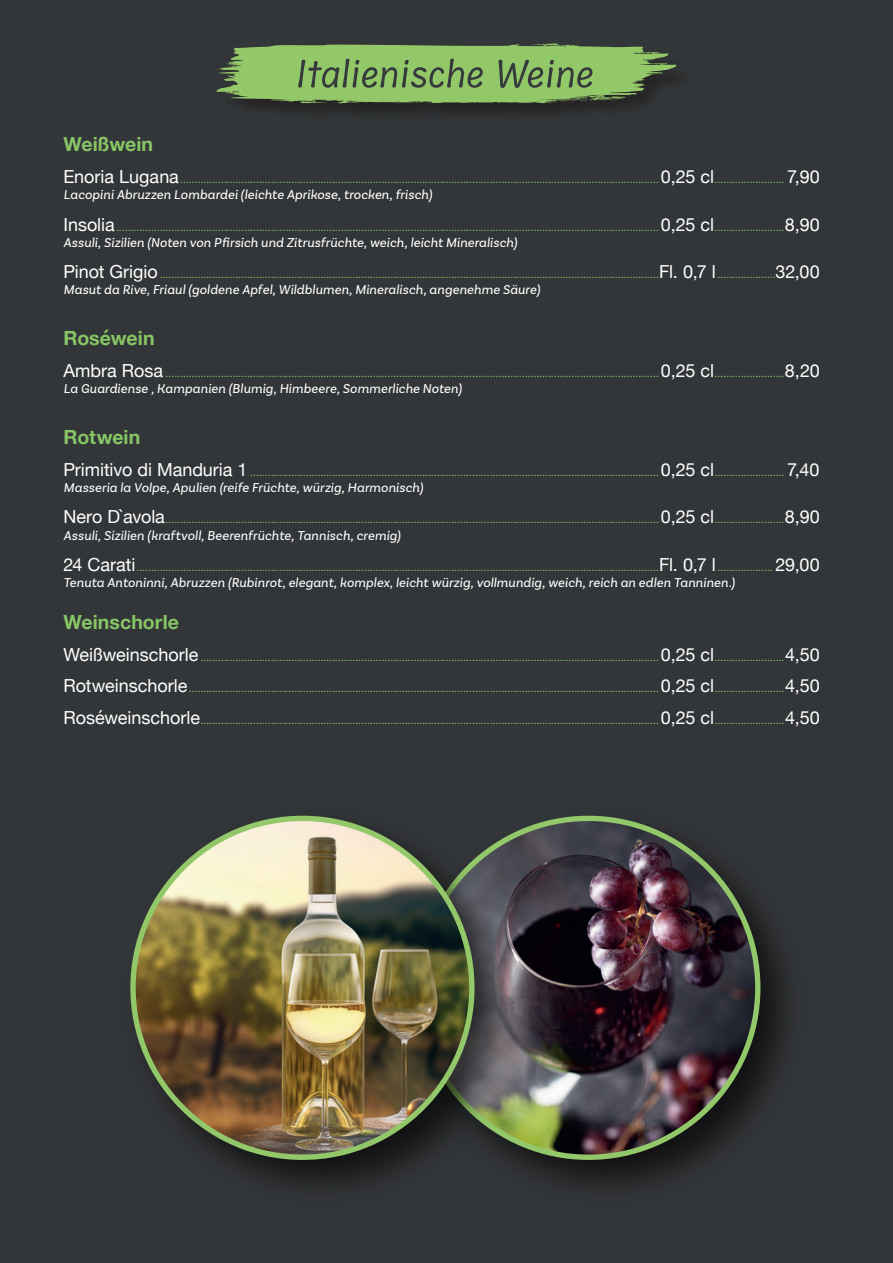
<style>
.page{position:relative;width:893px;height:1263px;background:#333638}
.page>*{position:absolute;margin:0;border:0;box-sizing:border-box;transform-origin:0 0}
.t1{font:700 19.5px "Helvetica Neue";letter-spacing:.005em;color:#87c565}
.t2{font:italic 13.5px "Basic Sans";letter-spacing:.01em;color:#fff}
.t3{font:10.5px "Helvetica Neue";color:#87c565}
.s1{font-size:18px;color:#fff}
</style>
<div class="page">
<img style="left:534px;top:815px;width:253px;height:372px">
<img style="left:419px;top:818px;width:339px;height:339px;border-radius:169px">
<img style="left:130px;top:815px;width:404px;height:372px">
<img style="left:133px;top:818px;width:339px;height:339px;border-radius:169px">
<div style="left:220px;top:46px;width:474px;height:76px;background:#231f20;opacity:.75"></div>
<svg style="left:216px;top:44px;width:461px;height:60px"></svg>
<p class="t1" style="left:63px;top:129px;width:91px">Weißwein</p>
<p class="t3" style="left:63px;top:171px;width:758px"><span class="s1">Enoria Lugana</span>.................................................................................................................................................................... <span class="s1">0,25 cl</span>........................ <span class="s1">7,90</span></p>
<p class="t2" style="left:63px;top:186px;width:370px">Lacopini Abruzzen Lombardei (leichte Aprikose, trocken, frisch)</p>
<p class="t3" style="left:63px;top:219px;width:758px"><span class="s1">Insolia</span>.......................................................................................................................................................................................... <span class="s1">0,25 cl</span>........................<span class="s1">8,90</span></p>
<p class="t2" style="left:63px;top:234px;width:455px">Assuli, Sizilien (Noten von Pfirsich und Zitrusfrüchte, weich, leicht Mineralisch)</p>
<p class="t3" style="left:63px;top:267px;width:758px"><span class="s1">Pinot Grigio</span> ...........................................................................................................................................................................<span class="s1">Fl. 0,7 l</span>....................<span class="s1">32,00</span></p>
<p class="t2" style="left:63px;top:282px;width:478px">Masut da Rive, Friaul (goldene Apfel, Wildblumen, Mineralisch, angenehme Säure)</p>
<p class="t1" style="left:63px;top:323px;width:93px">Roséwein</p>
<p class="t3" style="left:63px;top:366px;width:758px"><span class="s1">Ambra Rosa</span> ......................................................................................................................................................................... <span class="s1">0,25 cl</span>........................<span class="s1">8,20</span></p>
<p class="t2" style="left:63px;top:380px;width:400px">La Guardiense , Kampanien (Blumig, Himbeere, Sommerliche Noten)</p>
<p class="t1" style="left:63px;top:422px;width:78px">Rotwein</p>
<p class="t3" style="left:63px;top:464px;width:758px"><span class="s1">Primitivo di Manduria 1</span> ............................................................................................................................................ <span class="s1">0,25 cl</span>........................ <span class="s1">7,40</span></p>
<p class="t2" style="left:63px;top:479px;width:361px">Masseria la Volpe, Apulien (reife Früchte, würzig, Harmonisch)</p>
<p class="t3" style="left:63px;top:512px;width:758px"><span class="s1">Nero D`avola</span>......................................................................................................................................................................... <span class="s1">0,25 cl</span>........................<span class="s1">8,90</span></p>
<p class="t2" style="left:63px;top:527px;width:339px">Assuli, Sizilien (kraftvoll, Beerenfrüchte, Tannisch, cremig)</p>
<p class="t3" style="left:63px;top:560px;width:758px"><span class="s1">24 Carati</span>...................................................................................................................................................................................<span class="s1">Fl. 0,7 l</span>................... <span class="s1">29,00</span></p>
<p class="t2" style="left:63px;top:575px;width:673px">Tenuta Antoninni, Abruzzen (Rubinrot, elegant, komplex, leicht würzig, vollmundig, weich, reich an edlen Tanninen.)</p>
<p class="t1" style="left:63px;top:607px;width:117px">Weinschorle</p>
<p class="t3" style="left:63px;top:649px;width:758px"><span class="s1">Weißweinschorle</span> ............................................................................................................................................................. <span class="s1">0,25 cl</span>........................<span class="s1">4,50</span></p>
<p class="t3" style="left:63px;top:681px;width:758px"><span class="s1">Rotweinschorle</span>................................................................................................................................................................. <span class="s1">0,25 cl</span>........................<span class="s1">4,50</span></p>
<p class="t3" style="left:63px;top:712px;width:758px"><span class="s1">Roséweinschorle</span>............................................................................................................................................................. <span class="s1">0,25 cl</span>........................<span class="s1">4,50</span></p>
</div>
